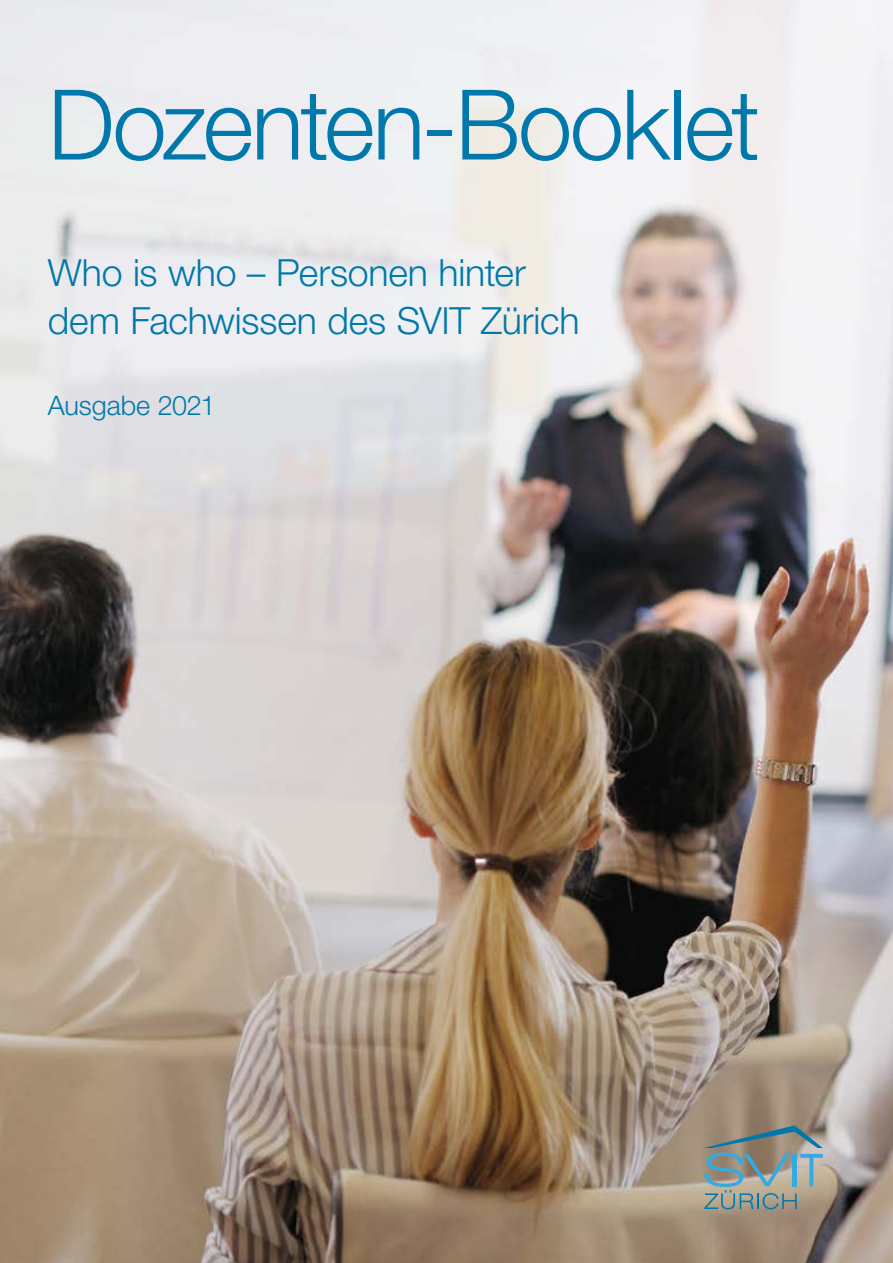
<style>
.page{position:relative;width:893px;height:1263px;background:#fff}
.page>*{position:absolute;margin:0;border:0;box-sizing:border-box;transform-origin:0 0}
.t1{font:300 97.5px "Helvetica Neue LT Std";letter-spacing:-.025em;color:#0078ab}
.t2{font:300 37.5px/48px "Helvetica Neue LT Std";letter-spacing:-.005em;color:#0078ab}
.t3{font:300 27px "Helvetica Neue LT Std";letter-spacing:-.005em;color:#0078ab}
</style>
<div class="page">
<img style="left:0;top:0;width:893px;height:1263px">
<svg style="left:704px;top:1125px;width:119px;height:84px;background:#8d9690"></svg>
<h1 class="t1" style="left:48px;top:65px;width:714px">Dozenten-Booklet</h1>
<p class="t2" style="left:48px;top:248px;width:533px">Who is who – Personen hinter dem Fachwissen des SVIT Zürich</p>
<p class="t3" style="left:48px;top:389px;width:169px">Ausgabe 2021</p>
</div>
